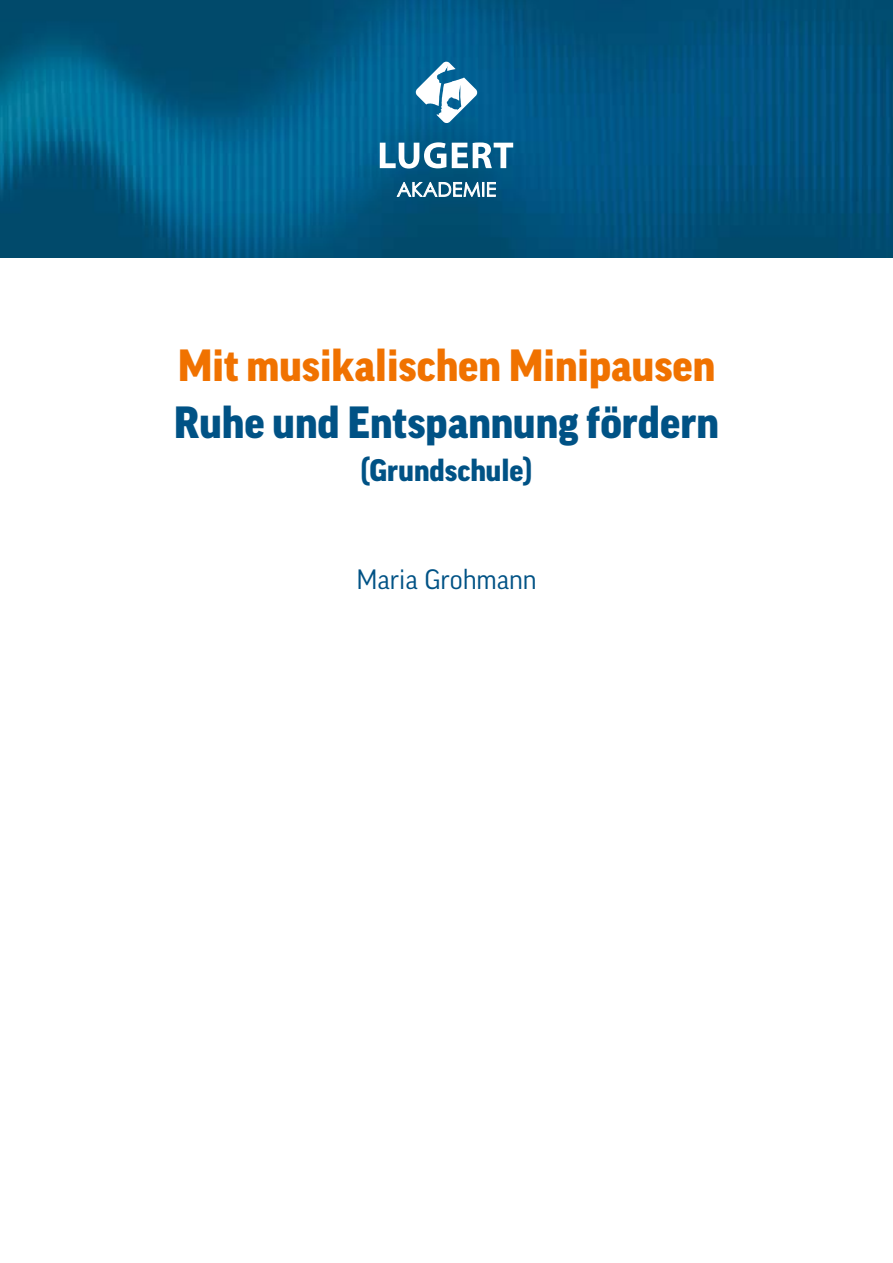
<style>
.page{position:relative;width:893px;height:1263px;background:#fff}
.page>*{position:absolute;margin:0;border:0;box-sizing:border-box;transform-origin:0 0}
.t1{font:900 43.5px "Good Pro";color:#f07200}
.t2{font:900 43.5px "Good Pro";color:#005285}
.t3{font:900 30px "Good Pro";color:#005285}
.t4{font:27px "Good Pro";color:#005285}
</style>
<div class="page">
<img style="left:0;top:0;width:893px;height:257px">
<svg style="left:380px;top:142px;width:133px;height:27px"></svg>
<svg style="left:415px;top:61px;width:63px;height:63px"></svg>
<svg style="left:397px;top:182px;width:99px;height:15px"></svg>
<p class="t1" style="left:178px;top:341px;width:539px">Mit musikalischen Minipausen</p>
<p class="t2" style="left:174px;top:398px;width:547px">Ruhe und Entspannung fördern</p>
<p class="t3" style="left:360px;top:454px;width:174px">(Grundschule)</p>
<p class="t4" style="left:356px;top:564px;width:182px">Maria Grohmann</p>
</div>
